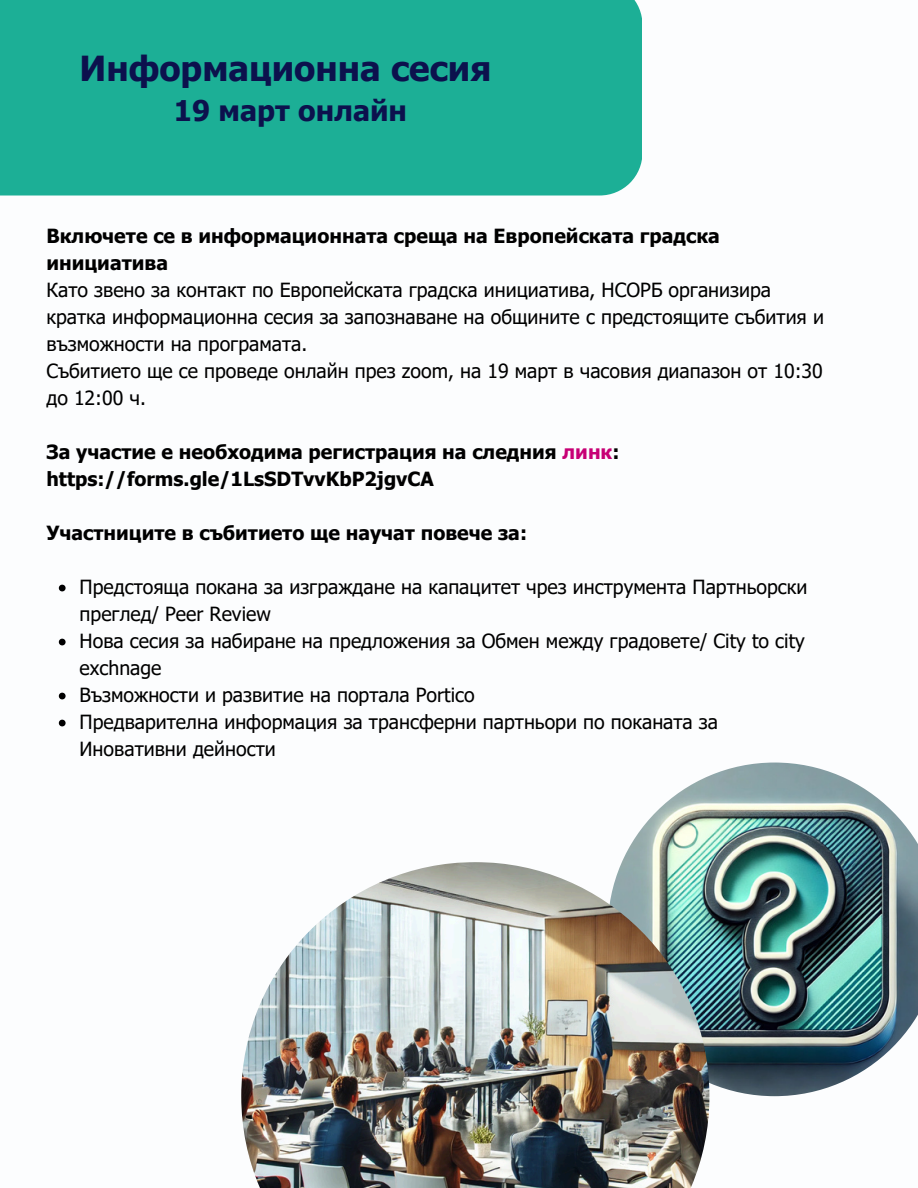
<style>
.page{position:relative;width:918px;height:1188px;background:#fff}
.page>*{position:absolute;margin:0;border:0;box-sizing:border-box;transform-origin:0 0}
.t1{font:700 34.5px "Tahoma";color:#0c114d}
.t2{font:700 28.5px "Tahoma";color:#0c114d}
.t3{font:19.5px/27px "Tahoma";color:#000}
.t4{font:700 19.5px/27px "Tahoma";color:#000}
.s1{color:#c70075}
</style>
<div class="page">
<img style="left:622px;top:763px;width:296px;height:333px">
<img style="left:241px;top:862px;width:468px;height:326px">
<div style="left:0;top:0;width:642px;height:196px;background:#1caf96"></div>
<svg style="left:59px;top:585px;width:7px;height:6px"></svg>
<svg style="left:59px;top:639px;width:7px;height:6px"></svg>
<svg style="left:59px;top:693px;width:7px;height:6px"></svg>
<svg style="left:59px;top:720px;width:7px;height:6px"></svg>
<h1 class="t1" style="left:80px;top:46px;width:413px">Информационна сесия</h1>
<h1 class="t2" style="left:174px;top:93px;width:235px">19 март онлайн</h1>
<p class="t4" style="left:46px;top:221px;width:675px">Включете се в информационната среща на Европейската градска инициатива</p>
<p class="t3" style="left:46px;top:275px;width:779px">Като звено за контакт по Европейската градска инициатива, НСОРБ организира кратка информационна сесия за запознаване на общините с предстоящите събития и възможности на програмата.</p>
<p class="t3" style="left:46px;top:356px;width:778px">Събитието ще се проведе онлайн през zoom, на 19 март в часовия диапазон от 10:30 до 12:00 ч.</p>
<h2 class="t4" style="left:46px;top:437px;width:575px">За участие е необходима регистрация на следния <span class="s1">линк</span>: https://forms.gle/1LsSDTvvKbP2jgvCA</h2>
<h2 class="t4" style="left:46px;top:518px;width:482px">Участниците в събитието ще научат повече за:</h2>
<p class="t3" style="left:80px;top:572px;width:729px">Предстояща покана за изграждане на капацитет чрез инструмента Партньорски преглед/ Peer Review</p>
<p class="t3" style="left:80px;top:626px;width:727px">Нова сесия за набиране на предложения за Обмен между градовете/ City to city exchnage</p>
<p class="t3" style="left:80px;top:680px;width:397px">Възможности и развитие на портала Portico</p>
<p class="t3" style="left:80px;top:707px;width:640px">Предварителна информация за трансферни партньори по поканата за<br>Иновативни дейности</p>
</div>
